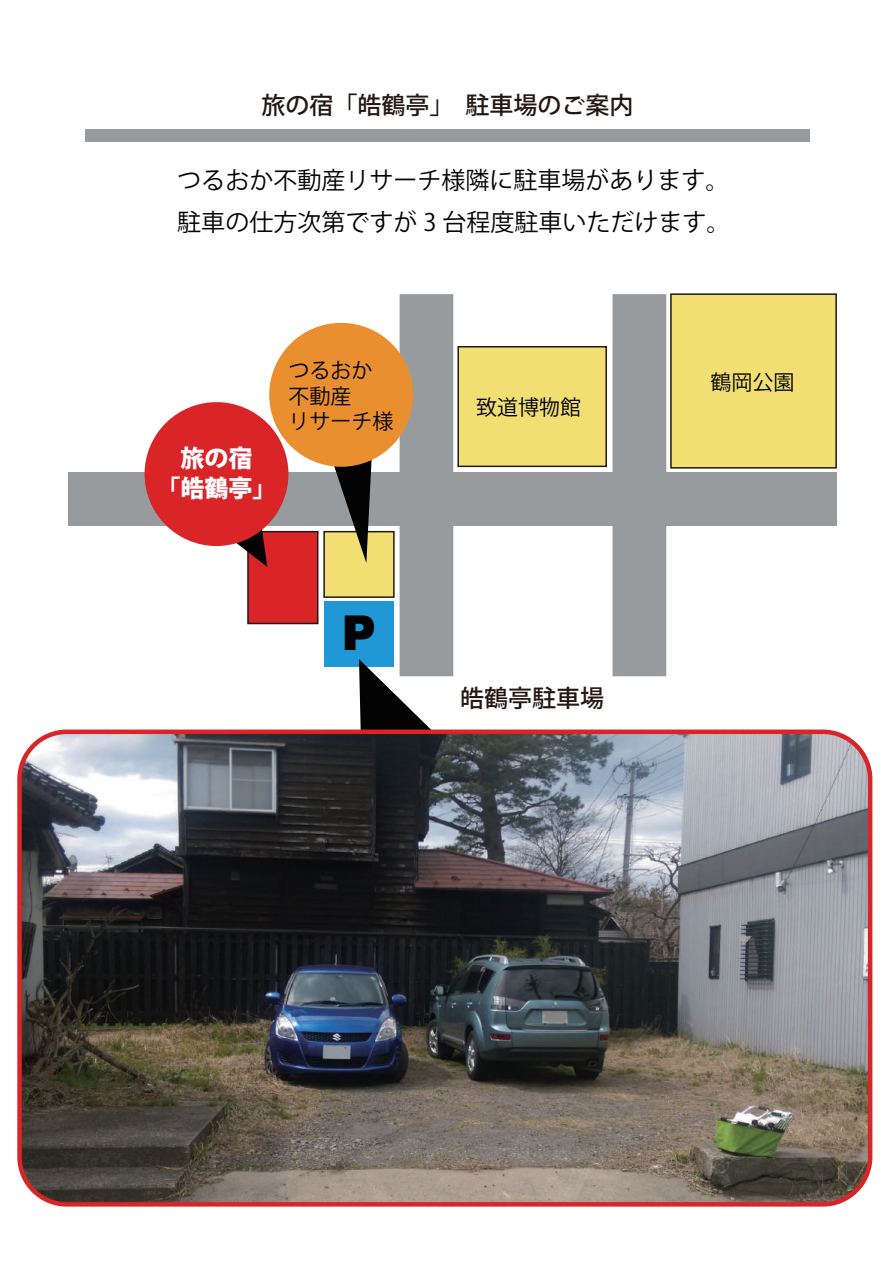
<style>
.page{position:relative;width:893px;height:1263px;background:#fff}
.page>*{position:absolute;margin:0;border:0;box-sizing:border-box;transform-origin:0 0}
.t1{font:900 48px "Arial";color:#030303}
.t2{font:24px/42px "Koz Go Pro";color:#030303}
.t3{font:500 24px "Koz Go Pro";color:#221713}
.t4{font:800 24px/30px "Koz Go Pro";color:#fff;text-align:center}
.t5{font:21px/25.5px "Koz Go Pro";color:#030303}
</style>
<div class="page">
<div style="left:68px;top:472px;width:768px;height:54px;background:#989b9e"></div>
<div style="left:400px;top:294px;width:53px;height:382px;background:#989b9e"></div>
<div style="left:457px;top:346px;width:150px;height:121px;background:#f2df74;border:2px solid #221713"></div>
<div style="left:323px;top:531px;width:72px;height:67px;background:#f2df74;border:2px solid #221713"></div>
<div style="left:247px;top:531px;width:71px;height:93px;background:#d92428;border:2px solid #221713"></div>
<div style="left:324px;top:601px;width:70px;height:66px;background:#1f98d5"></div>
<svg style="left:324px;top:460px;width:49px;height:103px"></svg>
<div style="left:269px;top:323px;width:144px;height:144px;background:#ea8f2f;border-radius:50%"></div>
<svg style="left:144px;top:394px;width:153px;height:173px"></svg>
<div style="left:612px;top:294px;width:54px;height:382px;background:#989b9e"></div>
<div style="left:670px;top:293px;width:167px;height:176px;background:#f2df74;border:2px solid #221713"></div>
<svg style="left:359px;top:659px;width:95px;height:70px"></svg>
<div style="left:85px;top:129px;width:725px;height:12px;background:#989b9e"></div>
<div style="left:17px;top:729px;width:855px;height:477px;background:#d92428;border-radius:50px"></div>
<img style="left:22px;top:734px;width:846px;height:468px">
<p class="t3" style="left:261px;top:90px;width:374px">旅の宿「皓鶴亭」　駐車場のご案内</p>
<p class="t2" style="left:177px;top:160px;width:555px">つるおか不動産リサーチ様隣に駐車場があります。駐車の仕方次第ですが 3 台程度駐車いただけます。</p>
<p class="t4" style="left:156px;top:444px;width:121px">旅の宿<br>「皓鶴亭」</p>
<p class="t5" style="left:288px;top:358px;width:107px">つるおか不動産<br>リサーチ様</p>
<h1 class="t1" style="left:342px;top:598px;width:36px">P</h1>
<p class="t5" style="left:476px;top:395px;width:106px">致道博物館</p>
<p class="t3" style="left:460px;top:683px;width:145px">皓鶴亭駐車場</p>
<p class="t5" style="left:710px;top:370px;width:86px">鶴岡公園</p>
</div>
